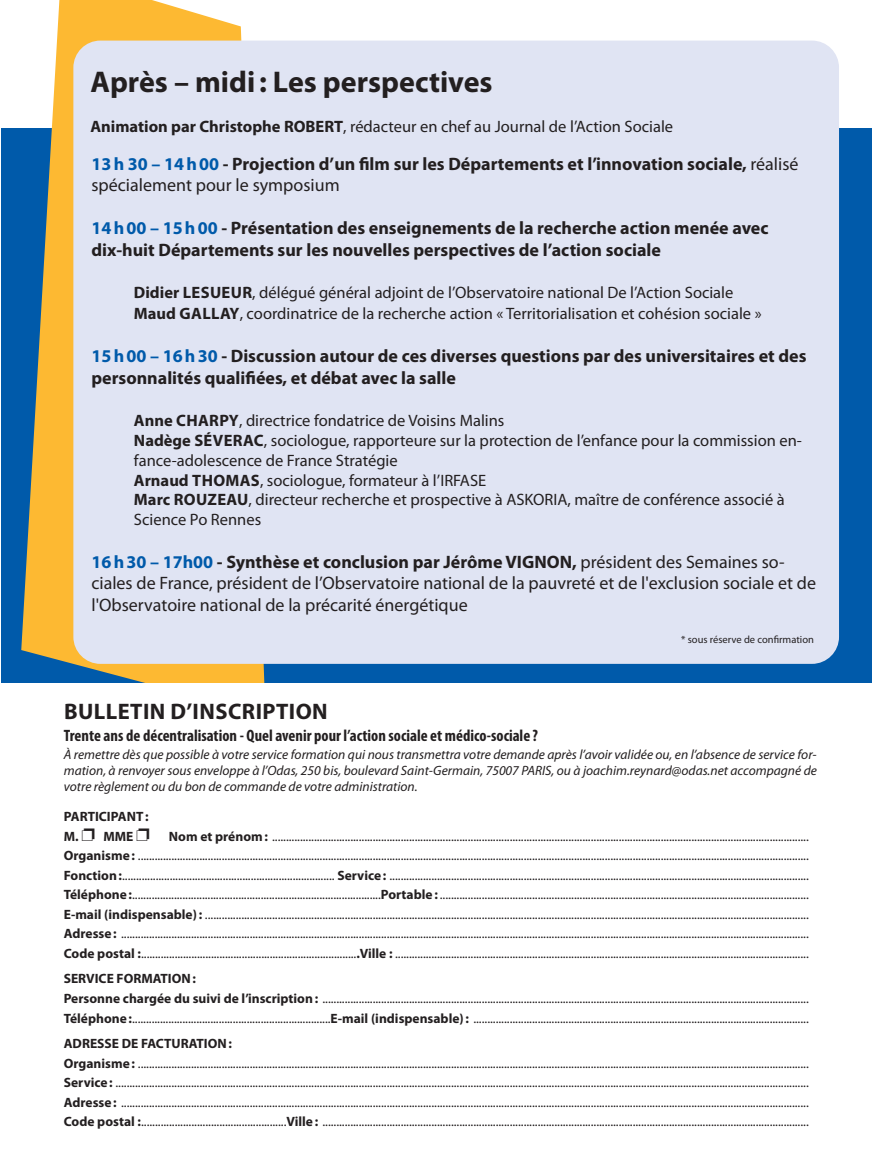
<style>
.page{position:relative;width:872px;height:1149px;background:#fff}
.page>*{position:absolute;margin:0;border:0;box-sizing:border-box;transform-origin:0 0}
.t1{font:700 30px "Myriad Pro";color:#231f20}
.t2{font:700 22.5px "Myriad Pro";letter-spacing:.02em;color:#231f20}
.t3{font:700 18px/21.6px "Myriad Pro";color:#231f20}
.t4{font:18px/21.6px "Myriad Pro";color:#231f20}
.t5{font:16.5px/19.8px "Myriad Pro";color:#231f20}
.t6{font:700 condensed 16.5px "Myriad Pro";color:#231f20}
.t7{font:13.5px/19.5px "Myriad Pro";color:#231f20}
.t8{font:italic 13.5px/16.2px "Myriad Pro";color:#231f20;text-align:justify}
.t9{font:10.5px "Myriad Pro";color:#231f20}
.s1{font-weight:700}
.s2{color:#005aaa}
.s3{font-weight:400}
.s4{font-weight:700;color:#005aaa}
</style>
<div class="page">
<div style="left:1px;top:128px;width:871px;height:554px;background:#005aaa"></div>
<svg style="left:21px;top:0;width:244px;height:682px;fill:#fdb932"></svg>
<hr style="left:0;top:128px;width:1px;height:416px;background:#005aaa">
<div style="left:73px;top:41px;width:766px;height:622px;background:#e0e4f3;border-radius:27px"></div>
<h1 class="t1" style="left:90px;top:71px;width:403px">Après – midi : Les perspectives</h1>
<p class="t5" style="left:90px;top:117px;width:584px"><span class="s1">Animation par Christophe ROBERT</span>, rédacteur en chef au Journal de l’Action Sociale</p>
<h3 class="t3" style="left:91px;top:154px;width:708px"><span class="s2">13 h 30 – 14 h 00</span> - Projection d’un film sur les Départements et l’innovation sociale, <span class="s3">réalisé spécialement pour le symposium</span></h3>
<h3 class="t3" style="left:91px;top:219px;width:678px"><span class="s2">14 h 00 – 15 h 00</span> - Présentation des enseignements de la recherche action menée avec dix-huit Départements sur les nouvelles perspectives de l’action sociale</h3>
<p class="t5" style="left:134px;top:283px;width:629px;line-height:21px"><span class="s1">Didier LESUEUR</span>, délégué général adjoint de l’Observatoire national De l’Action Sociale<br><span class="s1">Maud GALLAY</span>, coordinatrice de la recherche action « Territorialisation et cohésion sociale »</p>
<h3 class="t3" style="left:91px;top:347px;width:716px"><span class="s2">15 h 00 – 16 h 30</span> - Discussion autour de ces diverses questions par des universitaires et des personnalités qualifiées, et débat avec la salle</h3>
<p class="t5" style="left:134px;top:412px;width:669px"><span class="s1">Anne CHARPY</span>, directrice fondatrice de Voisins Malins<br><span class="s1">Nadège SÉVERAC</span>, sociologue, rapporteure sur la protection de l’enfance pour la commission en&shy;fance-adolescence de France Stratégie<br><span class="s1">Arnaud THOMAS</span>, sociologue, formateur à l’IRFASE<br><span class="s1">Marc ROUZEAU</span>, directeur recherche et prospective à ASKORIA, maître de conférence associé à Science Po Rennes</p>
<p class="t4" style="left:91px;top:552px;width:726px"><span class="s4">16 h 30 – 17h00</span> <span class="s1">- Synthèse et conclusion par Jérôme VIGNON,</span> président des Semaines so&shy;ciales de France, président de l’Observatoire national de la pauvreté et de l'exclusion sociale et de l'Observatoire national de la précarité énergétique</p>
<p class="t9" style="left:681px;top:635px;width:134px">* sous réserve de confirmation</p>
<h2 class="t2" style="left:64px;top:702px;width:265px">BULLETIN D’INSCRIPTION</h2>
<p class="t6" style="left:64px;top:725px;width:475px">Trente ans de décentralisation - Quel avenir pour l’action sociale et médico-sociale ?</p>
<p class="t8" style="left:64px;top:747px;width:754px">À remettre dès que possible à votre service formation qui nous transmettra votre demande après l’avoir validée ou, en l’absence de service for&shy;mation, à renvoyer sous enveloppe à l’Odas, 250 bis, boulevard Saint-Germain, 75007 PARIS, ou à joachim.reynard@odas.net accompagné de votre règlement ou du bon de commande de votre administration.</p>
<p class="t7" style="left:64px;top:808px;width:746px"><span class="s1">PARTICIPANT :<br>M.</span> ❐ <span class="s1">MME</span> ❐ <span class="s1">Nom et prénom :</span> ................................................................................................................................................................................................<br><span class="s1">Organisme :</span> ................................................................................................................................................................................................................................................<br><span class="s1">Fonction :</span>............................................................................ <span class="s1">Service :</span> ......................................................................................................................................................<br><span class="s1">Téléphone :</span>.........................................................................................<span class="s1">Portable :</span> ....................................................................................................................................<br><span class="s1">E-mail (indispensable) :</span> ........................................................................................................................................................................................................................<br><span class="s1">Adresse :</span> ......................................................................................................................................................................................................................................................<br><span class="s1">Code postal :</span>.............................................................................<span class="s1">.Ville :</span> ....................................................................................................................................................</p>
<p class="t7" style="left:64px;top:970px;width:746px"><span class="s1">SERVICE FORMATION :<br>Personne chargée du suivi de l’inscription :</span> ..............................................................................................................................................................................<br><span class="s1">Téléphone :</span>.......................................................................<span class="s1">E-mail (indispensable) :</span> ........................................................................................................................</p>
<p class="t7" style="left:64px;top:1034px;width:746px"><span class="s1">ADRESSE DE FACTURATION :<br>Organisme :</span> ................................................................................................................................................................................................................................................<br><span class="s1">Service :</span> ........................................................................................................................................................................................................................................................<br><span class="s1">Adresse :</span> ......................................................................................................................................................................................................................................................<br><span class="s1">Code postal :</span>....................................................<span class="s1">Ville :</span> ..............................................................................................................................................................................</p>
</div>
